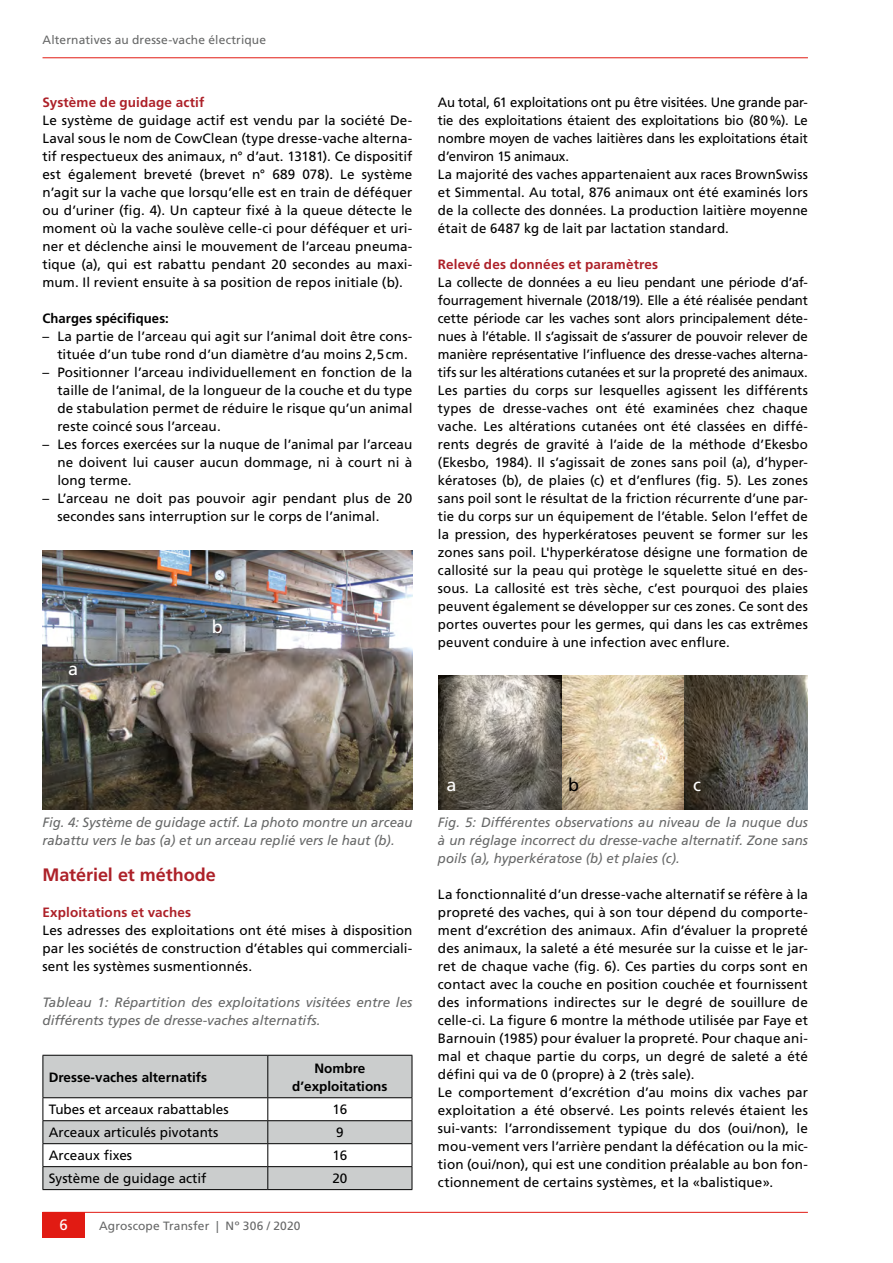
<style>
.page{position:relative;width:893px;height:1263px;background:#fff}
.page>*{position:absolute;margin:0;border:0;box-sizing:border-box;transform-origin:0 0}
.t1{font:700 18px "Frutiger LT Std";color:#ad2129}
.t2{font:18px "Frutiger LT Std";color:#fff}
.t3{font:18px "Frutiger LT Std";color:#000}
.t4{font:15px "Frutiger LT Std";color:#fff}
.t5{font:13.5px/18px "Frutiger LT Std";letter-spacing:.005em;color:#000;text-align:justify}
.t6{font:italic 13.5px/18px "Frutiger LT Std";color:#676868}
.t7{font:700 13.5px "Frutiger LT Std";letter-spacing:.01em;color:#ad2129}
.t8{font:700 13.5px/18px "Frutiger LT Std";color:#000;text-align:center}
.t9{font:12px "Frutiger LT Std";letter-spacing:.01em;color:#676868}
</style>
<div class="page">
<hr style="left:42px;top:1212px;width:766px;height:1px;background:#e11b13">
<div style="left:43px;top:1212px;width:42px;height:25px;background:#e11b13"></div>
<hr style="left:43px;top:57px;width:765px;height:1px;background:#e11b13">
<img style="left:438px;top:676px;width:370px;height:133px">
<img style="left:43px;top:550px;width:369px;height:259px">
<svg style="left:43px;top:1055px;width:370px;height:134px"></svg>
<hr style="left:43px;top:1189px;width:225px;height:1px;background:#000">
<hr style="left:268px;top:1189px;width:144px;height:1px;background:#000">
<p class="t9" style="left:43px;top:33px;width:225px">Alternatives au dresse-vache électrique</p>
<p class="t7" style="left:42px;top:95px;width:163px">Système de guidage actif</p>
<p class="t5" style="left:42px;top:112px;width:371px">Le système de guidage actif est vendu par la société De-Laval sous le nom de CowClean (type dresse-vache alterna&shy;tif respectueux des animaux, n° d’aut. 13181). Ce dispositif est également breveté (brevet n° 689 078). Le système n’agit sur la vache que lorsqu’elle est en train de déféquer ou d’uriner (fig. 4). Un capteur fixé à la queue détecte le moment où la vache soulève celle-ci pour déféquer et uri&shy;ner et déclenche ainsi le mouvement de l’arceau pneuma&shy;tique (a), qui est rabattu pendant 20 secondes au maxi&shy;mum. Il revient ensuite à sa position de repos initiale (b).</p>
<p class="t8" style="left:42px;top:310px;width:128px">Charges spécifiques:</p>
<p class="t5" style="left:57px;top:328px;width:357px;text-indent:-15px">– La partie de l’arceau qui agit sur l’animal doit être cons&shy;tituée d’un tube rond d’un diamètre d’au moins 2,5cm.</p>
<p class="t5" style="left:57px;top:364px;width:357px;text-indent:-15px">– Positionner l’arceau individuellement en fonction de la taille de l’animal, de la longueur de la couche et du type de stabulation permet de réduire le risque qu’un animal reste coincé sous l’arceau.</p>
<p class="t5" style="left:57px;top:435px;width:357px;text-indent:-15px">– Les forces exercées sur la nuque de l’animal par l’arceau ne doivent lui causer aucun dommage, ni à court ni à long terme.</p>
<p class="t5" style="left:57px;top:489px;width:357px;text-indent:-15px">– L’arceau ne doit pas pouvoir agir pendant plus de 20 secondes sans interruption sur le corps de l’animal.</p>
<h1 class="t2" style="left:68px;top:658px;width:12px">a</h1>
<h1 class="t2" style="left:212px;top:616px;width:12px">b</h1>
<p class="t5" style="left:438px;top:94px;width:371px;text-align:left">Au total, 61 exploitations ont pu être visitées. Une grande par&shy;tie des exploitations étaient des exploitations bio (80%). Le nombre moyen de vaches laitières dans les exploitations était d’environ 15 animaux.<br>La majorité des vaches appartenaient aux races BrownSwiss et Simmental. Au total, 876 animaux ont été examinés lors de la collecte des données. La production laitière moyenne était de 6487 kg de lait par lactation standard.</p>
<p class="t7" style="left:438px;top:257px;width:222px">Relevé des données et paramètres</p>
<p class="t5" style="left:438px;top:274px;width:371px">La collecte de données a eu lieu pendant une période d’af&shy;fourragement hivernale (2018/19). Elle a été réalisée pendant cette période car les vaches sont alors principalement déte&shy;nues à l’étable. Il s’agissait de s’assurer de pouvoir relever de manière représentative l’influence des dresse-vaches alterna&shy;tifs sur les altérations cutanées et sur la propreté des animaux.<br>Les parties du corps sur lesquelles agissent les différents types de dresse-vaches ont été examinées chez chaque vache. Les altérations cutanées ont été classées en diffé&shy;rents degrés de gravité à l’aide de la méthode d’Ekesbo (Ekesbo, 1984). Il s’agissait de zones sans poil (a), d’hyper&shy;kératoses (b), de plaies (c) et d’enflures (fig. 5). Les zones sans poil sont le résultat de la friction récurrente d’une par&shy;tie du corps sur un équipement de l’étable. Selon l’effet de la pression, des hyperkératoses peuvent se former sur les zones sans poil. L'hyperkératose désigne une formation de callosité sur la peau qui protège le squelette situé en des&shy;sous. La callosité est très sèche, c’est pourquoi des plaies peuvent également se développer sur ces zones. Ce sont des portes ouvertes pour les germes, qui dans les cas extrêmes peuvent conduire à une infection avec enflure.</p>
<p class="t6" style="left:42px;top:814px;width:371px">Fig. 4: Système de guidage actif. La photo montre un arceau rabattu vers le bas (a) et un arceau replié vers le haut (b).</p>
<h1 class="t1" style="left:42px;top:864px;width:175px">Matériel et méthode</h1>
<p class="t7" style="left:42px;top:905px;width:150px">Exploitations et vaches</p>
<p class="t5" style="left:42px;top:922px;width:371px">Les adresses des exploitations ont été mises à disposition par les sociétés de construction d’étables qui commerciali&shy;sent les systèmes susmentionnés.</p>
<p class="t6" style="left:42px;top:994px;width:371px">Tableau 1: Répartition des exploitations visitées entre les différents types de dresse-vaches alternatifs.</p>
<p class="t8" style="left:49px;top:1068px;width:160px">Dresse-vaches alternatifs</p>
<p class="t8" style="left:292px;top:1059px;width:97px">Nombre d’exploitations</p>
<p class="t5" style="left:49px;top:1101px;width:181px">Tubes et arceaux rabattables</p>
<p class="t5" style="left:332px;top:1101px;width:17px">16</p>
<p class="t5" style="left:49px;top:1124px;width:171px">Arceaux articulés pivotants</p>
<p class="t5" style="left:336px;top:1124px;width:9px">9</p>
<p class="t5" style="left:49px;top:1146px;width:85px">Arceaux fixes</p>
<p class="t5" style="left:332px;top:1146px;width:17px">16</p>
<p class="t5" style="left:49px;top:1169px;width:159px">Système de guidage actif</p>
<p class="t5" style="left:332px;top:1169px;width:17px">20</p>
<p class="t4" style="left:60px;top:1215px;width:10px">6</p>
<p class="t9" style="left:99px;top:1218px;width:203px">Agroscope Transfer | Nº 306 / 2020</p>
<h1 class="t2" style="left:446px;top:774px;width:12px">a</h1>
<h1 class="t3" style="left:568px;top:775px;width:12px">b</h1>
<h1 class="t2" style="left:693px;top:775px;width:9px">c</h1>
<p class="t6" style="left:438px;top:814px;width:371px;text-align:justify">Fig. 5: Différentes observations au niveau de la nuque dus à un réglage incorrect du dresse-vache alternatif. Zone sans poils (a), hyperkératose (b) et plaies (c).</p>
<p class="t5" style="left:438px;top:886px;width:371px;text-align:left">La fonctionnalité d’un dresse-vache alternatif se réfère à la propreté des vaches, qui à son tour dépend du comporte&shy;ment d’excrétion des animaux. Afin d’évaluer la propreté des animaux, la saleté a été mesurée sur la cuisse et le jar&shy;ret de chaque vache (fig. 6). Ces parties du corps sont en contact avec la couche en position couchée et fournissent des informations indirectes sur le degré de souillure de celle-ci. La figure 6 montre la méthode utilisée par Faye et Barnouin (1985) pour évaluer la propreté. Pour chaque ani&shy;mal et chaque partie du corps, un degré de saleté a été défini qui va de 0 (propre) à 2 (très sale).<br>Le comportement d’excrétion d’au moins dix vaches par exploitation a été observé. Les points relevés étaient les sui-vants: l’arrondissement typique du dos (oui/non), le mou-vement vers l’arrière pendant la défécation ou la mic&shy;tion (oui/non), qui est une condition préalable au bon fon&shy;ctionnement de certains systèmes, et la «balistique».</p>
</div>
